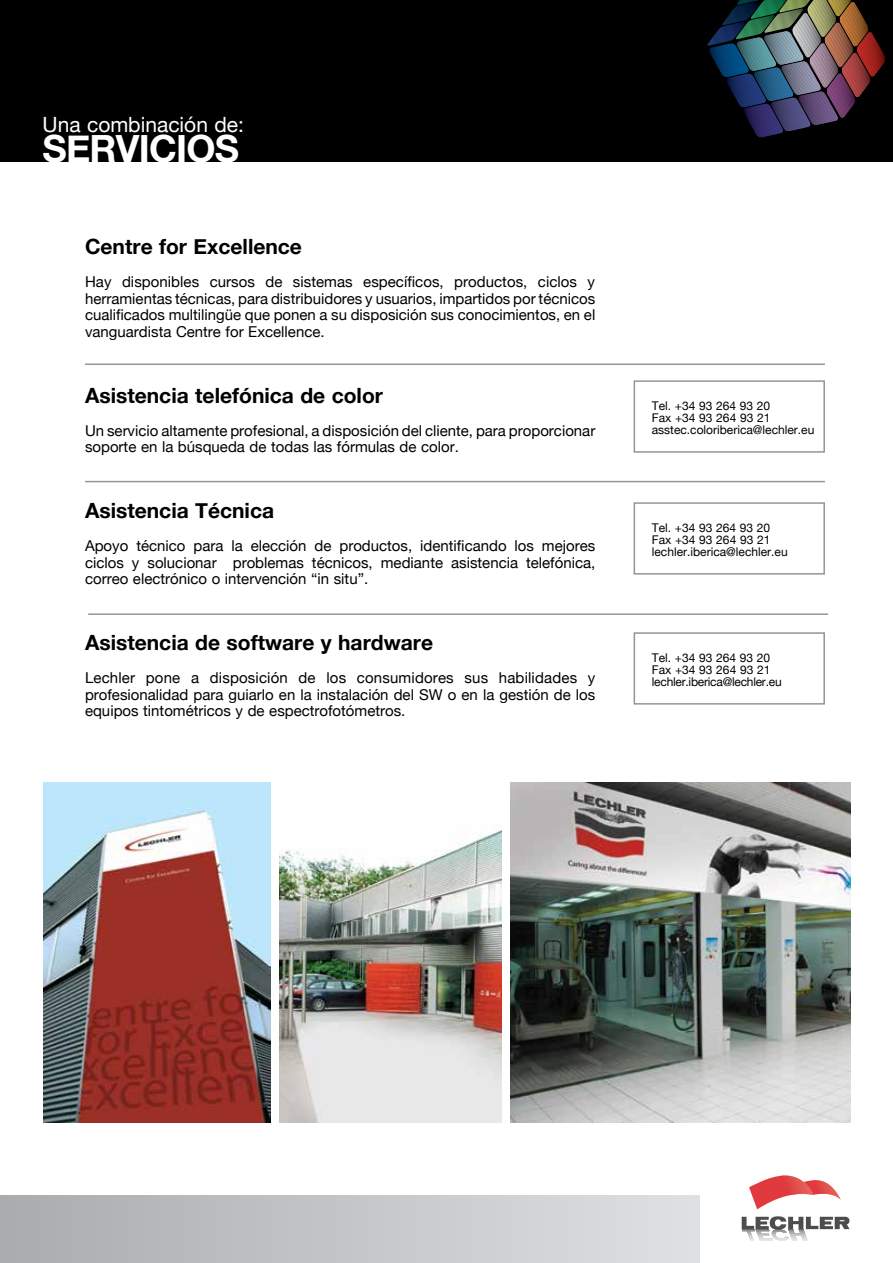
<style>
.page{position:relative;width:893px;height:1263px;background:#fff}
.page>*{position:absolute;margin:0;border:0;box-sizing:border-box;transform-origin:0 0}
.t1{font:700 37.5px "Helvetica Neue";letter-spacing:-.02em;color:#fff}
.t2{font:700 21px "Helvetica Neue";color:#000}
.t3{font:21px "Helvetica Neue";color:#fff}
.t4{font:15px/16.5px "Helvetica Neue";color:#000;text-align:justify}
.t5{font:12px/12px "Helvetica Neue";color:#000}
.t6{font:12px/12px "Helvetica Neue";letter-spacing:-.02em;color:#000}
</style>
<div class="page">
<div style="left:0;top:1195px;width:700px;height:68px;background:linear-gradient(to right,#a9abae,#dfe0e2)"></div>
<svg style="left:749px;top:1175px;width:92px;height:34px"></svg>
<hr style="left:742px;top:1229px;width:66px;height:1px;background:#6d6e70">
<hr style="left:742px;top:1230px;width:66px;height:1px;background:#88898c">
<hr style="left:742px;top:1231px;width:66px;height:1px;background:#9a9c9f">
<hr style="left:742px;top:1232px;width:66px;height:1px;background:#a5a7aa">
<hr style="left:742px;top:1233px;width:66px;height:1px;background:#b2b4b6">
<hr style="left:742px;top:1234px;width:66px;height:1px;background:#bcbec1">
<hr style="left:742px;top:1235px;width:66px;height:1px;background:#c6c7c9">
<hr style="left:742px;top:1236px;width:66px;height:1px;background:#ced0d1">
<hr style="left:742px;top:1237px;width:66px;height:1px;background:#d5d6d8">
<hr style="left:742px;top:1238px;width:66px;height:1px;background:#dadbdd">
<hr style="left:742px;top:1239px;width:66px;height:1px;background:#e0e1e2">
<hr style="left:742px;top:1240px;width:66px;height:1px;background:#e4e5e6">
<svg style="left:742px;top:1216px;width:108px;height:13px"></svg>
<div style="left:0;top:0;width:893px;height:162px;background:#000"></div>
<img style="left:707px;top:0;width:179px;height:138px">
<hr style="left:85px;top:363px;width:740px;height:2px;background:#939598">
<hr style="left:85px;top:481px;width:740px;height:1px;background:#939598">
<hr style="left:88px;top:613px;width:740px;height:2px;background:#939598">
<div style="left:634px;top:380px;width:191px;height:73px;border:2px solid #939598"></div>
<div style="left:634px;top:502px;width:191px;height:73px;border:2px solid #939598"></div>
<div style="left:634px;top:632px;width:191px;height:73px;border:2px solid #939598"></div>
<img style="left:43px;top:782px;width:228px;height:341px">
<img style="left:280px;top:830px;width:221px;height:293px">
<img style="left:510px;top:782px;width:340px;height:340px">
<h2 class="t3" style="left:43px;top:110px;width:203px">Una combinación de:</h2>
<h1 class="t1" style="left:43px;top:120px;width:198px">SERVICIOS</h1>
<h2 class="t2" style="left:85px;top:230px;width:218px">Centre for Excellence</h2>
<p class="t4" style="left:85px;top:275px;width:512px">Hay disponibles cursos de sistemas específicos, productos, ciclos y herramientas técnicas, para distribuidores y usuarios, impartidos por técnicos cualificados multilingüe que ponen a su disposición sus conocimientos, en el vanguardista Centre for Excellence.</p>
<h2 class="t2" style="left:85px;top:379px;width:299px">Asistencia telefónica de color</h2>
<p class="t4" style="left:85px;top:423px;width:512px">Un servicio altamente profesional, a disposición del cliente, para proporcionar soporte en la búsqueda de todas las fórmulas de color.</p>
<h2 class="t2" style="left:85px;top:494px;width:191px">Asistencia Técnica</h2>
<p class="t4" style="left:85px;top:539px;width:512px">Apoyo técnico para la elección de productos, identificando los mejores ciclos y solucionar problemas técnicos, mediante asistencia telefónica, correo electrónico o intervención “in situ”.</p>
<h2 class="t2" style="left:85px;top:626px;width:350px">Asistencia de software y hardware</h2>
<p class="t4" style="left:85px;top:671px;width:512px">Lechler pone a disposición de los consumidores sus habilidades y profesionalidad para guiarlo en la instalación del SW o en la gestión de los equipos tintométricos y de espectrofotómetros.</p>
<p class="t5" style="left:652px;top:401px;width:164px">Tel. +34 93 264 93 20<br>Fax +34 93 264 93 21 asstec.coloriberica@lechler.eu</p>
<p class="t5" style="left:652px;top:523px;width:137px">Tel. +34 93 264 93 20<br>Fax +34 93 264 93 21 lechler.iberica@lechler.eu</p>
<p class="t6" style="left:652px;top:653px;width:131px">Tel. +34 93 264 93 20<br>Fax +34 93 264 93 21 lechler.iberica@lechler.eu</p>
</div>
